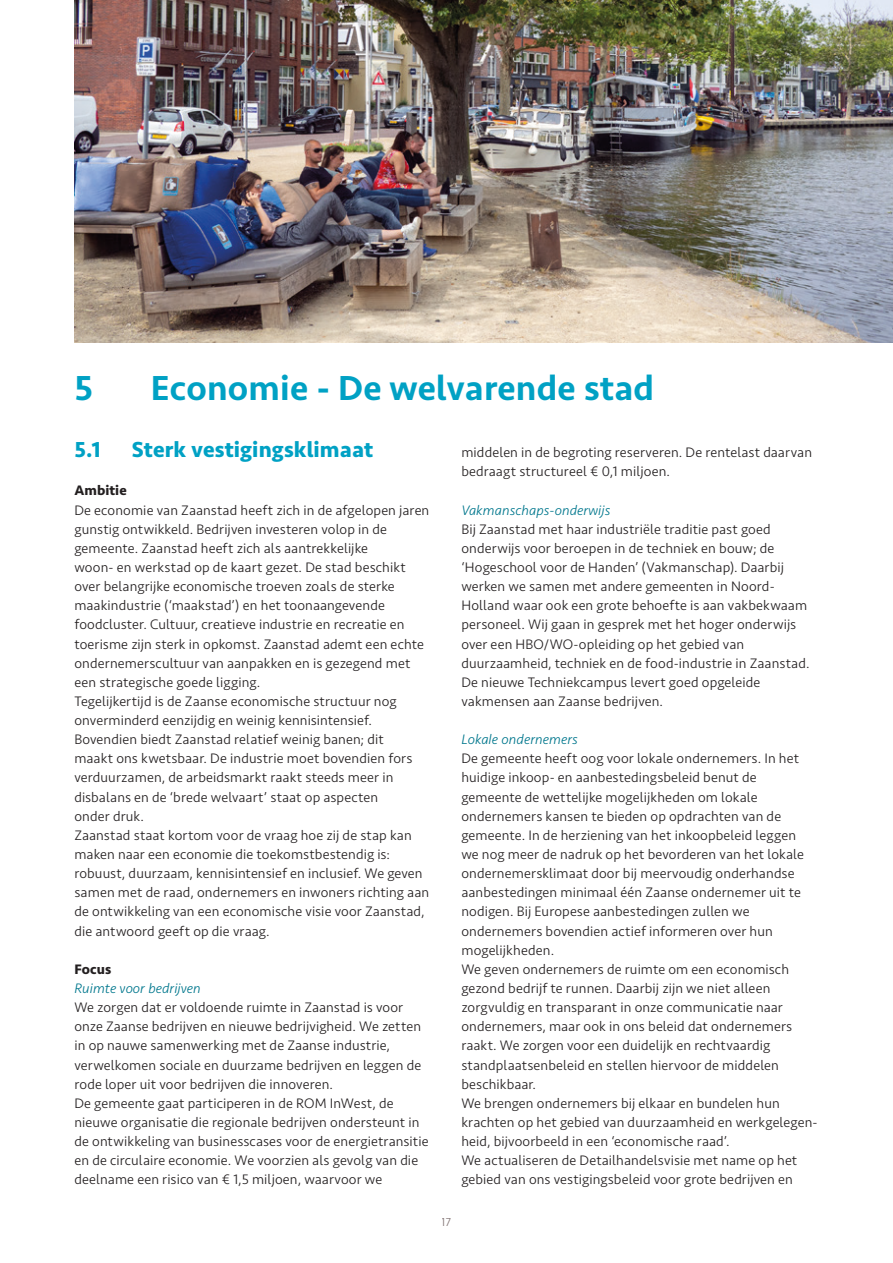
<style>
.page{position:relative;width:893px;height:1263px;background:#fff}
.page>*{position:absolute;margin:0;border:0;box-sizing:border-box;transform-origin:0 0}
.Hoofdstuktitel_A4{font:500 36px "Seravek Basic";letter-spacing:.005em;color:#00a1c4}
.Hoofdkop_A4{font:700 22.5px "Seravek Basic";letter-spacing:.005em;color:#00a1c4}
.Plattetekst_basis_A4{font:300 14.25px/19.2px "Seravek Basic";letter-spacing:.01em;color:#231f20}
.Subparagraafkop_blau{font:italic 300 14.25px "Seravek Basic";letter-spacing:.005em;color:#00778d}
.Paragraafkopzwart_a4{font:700 14.25px "Seravek Basic";letter-spacing:.005em;color:#231f20}
.t1{font:300 12px "Seravek Basic";color:#7f7171}
</style>
<div class="page">
<img style="left:74px;top:0;width:819px;height:342px">
<p class="Hoofdstuktitel_A4" style="left:74px;top:365px;width:20px">5</p>
<p class="Hoofdstuktitel_A4" style="left:151px;top:365px;width:505px">Economie - De welvarende stad</p>
<p class="Hoofdkop_A4" style="left:74px;top:436px;width:28px">5.1</p>
<p class="Hoofdkop_A4" style="left:132px;top:436px;width:243px">Sterk vestigingsklimaat</p>
<p class="Paragraafkopzwart_a4" style="left:74px;top:482px;width:54px">Ambitie</p>
<p class="Plattetekst_basis_A4" style="left:74px;top:500px;width:356px">De economie van Zaanstad heeft zich in de afgelopen jaren gunstig ontwikkeld. Bedrijven investeren volop in de gemeente. Zaanstad heeft zich als aantrekkelijke</p>
<p class="Plattetekst_basis_A4" style="left:74px;top:558px;width:351px">woon- en werkstad op de kaart gezet. De stad beschikt over belangrijke economische troeven zoals de sterke maakindustrie (‘maakstad’) en het toonaangevende foodcluster. Cultuur, creatieve industrie en recreatie en toerisme zijn sterk in opkomst. Zaanstad ademt een echte ondernemerscultuur van aanpakken en is gezegend met een strategische goede ligging.</p>
<p class="Plattetekst_basis_A4" style="left:74px;top:691px;width:324px">Tegelijkertijd is de Zaanse economische structuur nog onverminderd eenzijdig en weinig kennisintensief.<br>Bovendien biedt Zaanstad relatief weinig banen; dit</p>
<p class="Plattetekst_basis_A4" style="left:74px;top:749px;width:340px">maakt ons kwetsbaar. De industrie moet bovendien fors verduurzamen, de arbeidsmarkt raakt steeds meer in disbalans en de ‘brede welvaart’ staat op aspecten</p>
<p class="Plattetekst_basis_A4" style="left:74px;top:806px;width:71px">onder druk.</p>
<p class="Plattetekst_basis_A4" style="left:74px;top:825px;width:356px">Zaanstad staat kortom voor de vraag hoe zij de stap kan maken naar een economie die toekomstbestendig is: robuust, duurzaam, kennisintensief en inclusief. We geven samen met de raad, ondernemers en inwoners richting aan de ontwikkeling van een economische visie voor Zaanstad, die antwoord geeft op die vraag.</p>
<p class="Paragraafkopzwart_a4" style="left:74px;top:960px;width:38px">Focus</p>
<p class="Subparagraafkop_blau" style="left:74px;top:980px;width:128px">Ruimte voor bedrijven</p>
<p class="Plattetekst_basis_A4" style="left:74px;top:998px;width:348px">We zorgen dat er voldoende ruimte in Zaanstad is voor onze Zaanse bedrijven en nieuwe bedrijvigheid. We zetten in op nauwe samenwerking met de Zaanse industrie, verwelkomen sociale en duurzame bedrijven en leggen de rode loper uit voor bedrijven die innoveren.</p>
<p class="Plattetekst_basis_A4" style="left:74px;top:1093px;width:356px">De gemeente gaat participeren in de ROM InWest, de nieuwe organisatie die regionale bedrijven ondersteunt in de ontwikkeling van businesscases voor de energietransitie en de circulaire economie. We voorzien als gevolg van die deelname een risico van € 1,5 miljoen, waarvoor we</p>
<p class="Plattetekst_basis_A4" style="left:461px;top:443px;width:352px">middelen in de begroting reserveren. De rentelast daarvan bedraagt structureel € 0,1 miljoen.</p>
<p class="Subparagraafkop_blau" style="left:461px;top:501px;width:151px">Vakmanschaps-onderwijs</p>
<p class="Plattetekst_basis_A4" style="left:461px;top:519px;width:324px">Bij Zaanstad met haar industriële traditie past goed onderwijs voor beroepen in de techniek en bouw; de ‘Hogeschool voor de Handen’ (Vakmanschap). Daarbij werken we samen met andere gemeenten in Noord-</p>
<p class="Plattetekst_basis_A4" style="left:461px;top:596px;width:350px">Holland waar ook een grote behoefte is aan vakbekwaam personeel. Wij gaan in gesprek met het hoger onderwijs over een HBO/WO-opleiding op het gebied van duurzaamheid, techniek en de food-industrie in Zaanstad.<br>De nieuwe Techniekcampus levert goed opgeleide vakmensen aan Zaanse bedrijven.</p>
<p class="Subparagraafkop_blau" style="left:461px;top:731px;width:118px">Lokale ondernemers</p>
<p class="Plattetekst_basis_A4" style="left:461px;top:749px;width:339px">De gemeente heeft oog voor lokale ondernemers. In het huidige inkoop- en aanbestedingsbeleid benut de gemeente de wettelijke mogelijkheden om lokale ondernemers kansen te bieden op opdrachten van de gemeente. In de herziening van het inkoopbeleid leggen</p>
<p class="Plattetekst_basis_A4" style="left:461px;top:845px;width:344px">we nog meer de nadruk op het bevorderen van het lokale ondernemersklimaat door bij meervoudig onderhandse aanbestedingen minimaal één Zaanse ondernemer uit te nodigen. Bij Europese aanbestedingen zullen we ondernemers bovendien actief informeren over hun mogelijkheden.</p>
<p class="Plattetekst_basis_A4" style="left:461px;top:959px;width:332px">We geven ondernemers de ruimte om een economisch gezond bedrijf te runnen. Daarbij zijn we niet alleen zorgvuldig en transparant in onze communicatie naar ondernemers, maar ook in ons beleid dat ondernemers raakt. We zorgen voor een duidelijk en rechtvaardig standplaatsenbeleid en stellen hiervoor de middelen beschikbaar.</p>
<p class="Plattetekst_basis_A4" style="left:461px;top:1093px;width:358px">We brengen ondernemers bij elkaar en bundelen hun krachten op het gebied van duurzaamheid en werkgelegen&shy;heid, bijvoorbeeld in een ‘economische raad’.</p>
<p class="Plattetekst_basis_A4" style="left:461px;top:1151px;width:337px">We actualiseren de Detailhandelsvisie met name op het gebied van ons vestigingsbeleid voor grote bedrijven en</p>
<p class="t1" style="left:442px;top:1215px;width:11px">17</p>
</div>
